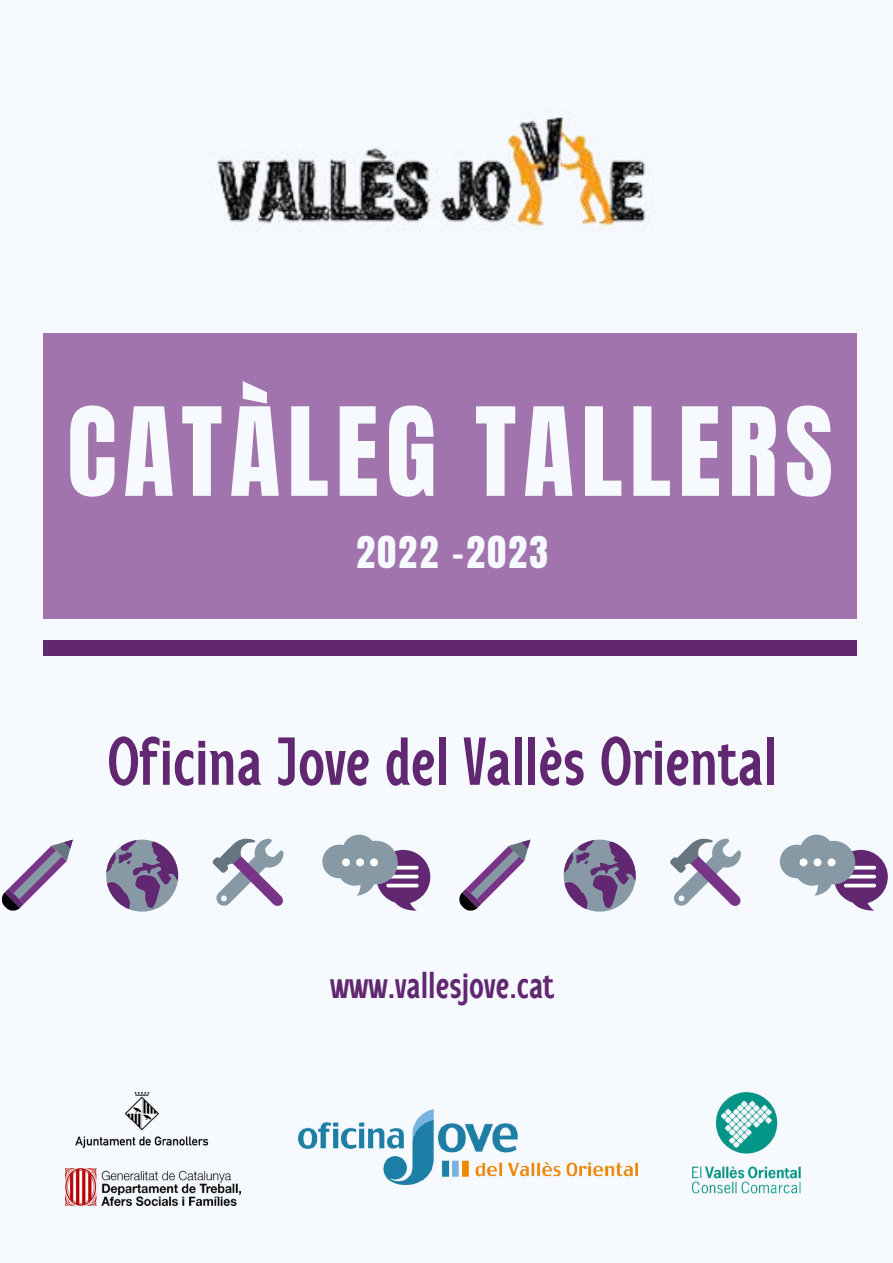
<style>
.page{position:relative;width:893px;height:1263px;background:#f6faff}
.page>*{position:absolute;margin:0;border:0;box-sizing:border-box;transform-origin:0 0}
.t1{font:104.25px "Anton";letter-spacing:.07em;color:#f6faff}
.t2{font:700 67.57px "Anicon Sans";color:#612871}
.t3{font:700 37.5px "Anicon Sans";color:#612871}
.t4{font:37.5px "Anton";letter-spacing:.07em;color:#f6faff}
</style>
<div class="page">
<img style="left:298px;top:1109px;width:339px;height:76px">
<img style="left:691px;top:1092px;width:110px;height:102px">
<img style="left:66px;top:1198px;width:171px;height:7px">
<img style="left:65px;top:1092px;width:176px;height:106px">
<div style="left:43px;top:333px;width:814px;height:285px;background:#a174ad"></div>
<div style="left:43px;top:641px;width:813px;height:15px;background:#612871"></div>
<img style="left:214px;top:109px;width:432px;height:122px">
<svg style="left:1px;top:840px;width:72px;height:71px"></svg>
<svg style="left:212px;top:838px;width:71px;height:68px"></svg>
<svg style="left:322px;top:834px;width:108px;height:77px"></svg>
<div style="left:342px;top:858px;width:8px;height:8px;background:#fff;border-radius:50%"></div>
<div style="left:356px;top:858px;width:8px;height:8px;background:#fff;border-radius:50%"></div>
<div style="left:370px;top:858px;width:8px;height:8px;background:#fff;border-radius:50%"></div>
<svg style="left:106px;top:840px;width:72px;height:72px"></svg>
<svg style="left:459px;top:840px;width:71px;height:71px"></svg>
<svg style="left:670px;top:838px;width:71px;height:68px"></svg>
<svg style="left:780px;top:834px;width:108px;height:77px"></svg>
<div style="left:799px;top:858px;width:8px;height:8px;background:#fff;border-radius:50%"></div>
<div style="left:813px;top:858px;width:8px;height:8px;background:#fff;border-radius:50%"></div>
<div style="left:827px;top:858px;width:8px;height:8px;background:#fff;border-radius:50%"></div>
<svg style="left:563px;top:840px;width:72px;height:72px"></svg>
<h1 class="t1" style="left:67px;top:377px;width:767px">CATÀLEG TALLERS</h1>
<p class="t4" style="left:356px;top:525px;width:193px">2022 -2023</p>
<p class="t2" style="left:107px;top:724px;width:671px">Oficina Jove del Vallès Oriental</p>
<p class="t3" style="left:330px;top:964px;width:226px">www.vallesjove.cat</p>
</div>
